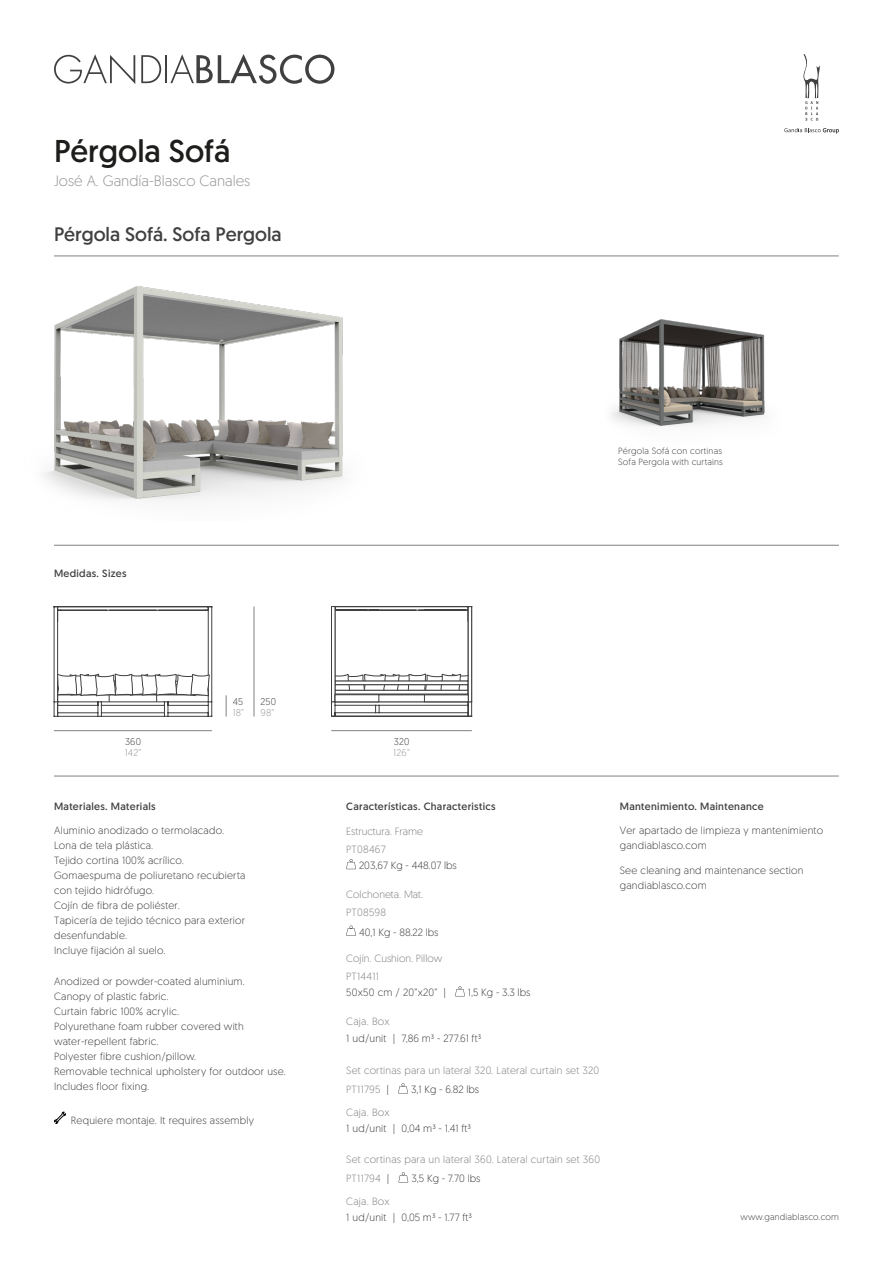
<style>
.page{position:relative;width:893px;height:1263px;background:#fff}
.page>*{position:absolute;margin:0;border:0;box-sizing:border-box;transform-origin:0 0}
.t1{font:31.5px "Geomanist";color:#1d1d1b}
.t2{font:19.5px "Geomanist";color:#404040}
.t3{font:300 15px "Geomanist";color:#959595}
.tabla_titulo_negro{font:300 10.5px/15px "Geomanist";letter-spacing:.02em;color:#404040}
.t4{font:300 10.5px/19.5px "Geomanist";letter-spacing:.02em;color:#808181}
.europa_ingles{font:10.5px "Geomanist";letter-spacing:.03em;color:#404040}
.t5{font:300 10.5px "Geomanist";color:#808181}
.tabla_titulo_negro-2{font:300 10.5px "Geomanist";color:#404040}
.t6{font:300 9.75px "Geomanist";letter-spacing:.02em;color:#979797}
.t7{font:300 9.75px "Geomanist";letter-spacing:.02em;color:#404040}
.t8{font:300 9px/10.8px "Geomanist";letter-spacing:.02em;color:#404040}
.s1{color:#404040}
</style>
<div class="page">
<img style="left:611px;top:319px;width:154px;height:107px">
<img style="left:44px;top:286px;width:300px;height:215px">
<svg style="left:54px;top:54px;width:81px;height:30px"></svg>
<svg style="left:141px;top:55px;width:20px;height:28px"></svg>
<hr style="left:165px;top:55px;width:2px;height:28px;background:#404040">
<svg style="left:170px;top:54px;width:164px;height:30px"></svg>
<svg style="left:784px;top:128px;width:55px;height:6px"></svg>
<svg style="left:803px;top:54px;width:17px;height:67px"></svg>
<hr style="left:54px;top:256px;width:785px;height:1px;background:#808181">
<hr style="left:54px;top:545px;width:785px;height:1px;background:#808181">
<svg style="left:398px;top:1083px;width:10px;height:10px"></svg>
<svg style="left:399px;top:1172px;width:9px;height:10px"></svg>
<svg style="left:54px;top:1112px;width:12px;height:12px"></svg>
<hr style="left:54px;top:730px;width:158px;height:1px;background:#808181">
<hr style="left:331px;top:730px;width:141px;height:1px;background:#808181">
<svg style="left:226px;top:695px;width:1px;height:21px"></svg>
<hr style="left:254px;top:606px;width:1px;height:110px;background:#808181">
<hr style="left:54px;top:776px;width:785px;height:1px;background:#808181">
<hr style="left:54px;top:716px;width:158px;height:1px;background:#404040">
<hr style="left:54px;top:607px;width:1px;height:109px;background:#404040">
<hr style="left:211px;top:607px;width:1px;height:109px;background:#404040">
<hr style="left:54px;top:606px;width:158px;height:1px;background:#404040">
<hr style="left:57px;top:607px;width:1px;height:109px;background:#404040">
<hr style="left:58px;top:610px;width:150px;height:1px;background:#404040">
<hr style="left:208px;top:607px;width:1px;height:109px;background:#404040">
<hr style="left:54px;top:702px;width:47px;height:1px;background:#404040">
<hr style="left:164px;top:702px;width:48px;height:1px;background:#404040">
<svg style="left:58px;top:607px;width:3px;height:14px"></svg>
<svg style="left:57px;top:673px;width:152px;height:43px"></svg>
<hr style="left:471px;top:607px;width:1px;height:109px;background:#404040">
<hr style="left:331px;top:606px;width:141px;height:1px;background:#404040">
<hr style="left:335px;top:610px;width:133px;height:1px;background:#404040">
<hr style="left:335px;top:607px;width:1px;height:109px;background:#404040">
<svg style="left:331px;top:673px;width:140px;height:43px"></svg>
<svg style="left:465px;top:607px;width:3px;height:14px"></svg>
<hr style="left:331px;top:716px;width:141px;height:1px;background:#404040">
<hr style="left:331px;top:678px;width:1px;height:35px;background:#404040">
<svg style="left:335px;top:681px;width:133px;height:4px"></svg>
<svg style="left:335px;top:690px;width:133px;height:4px"></svg>
<svg style="left:331px;top:607px;width:4px;height:95px"></svg>
<svg style="left:468px;top:607px;width:4px;height:95px"></svg>
<div style="left:335px;top:695px;width:133px;height:7px;background:#fff;border:1px solid #404040"></div>
<div style="left:424px;top:695px;width:44px;height:7px;background:#fff;border:1px solid #404040"></div>
<div style="left:335px;top:694px;width:44px;height:8px;background:#fff;border:1px solid #404040"></div>
<svg style="left:346px;top:925px;width:10px;height:11px"></svg>
<svg style="left:455px;top:986px;width:10px;height:10px"></svg>
<svg style="left:346px;top:859px;width:10px;height:10px"></svg>
<p class="t1" style="left:54px;top:130px;width:178px">Pérgola Sofá</p>
<p class="t3" style="left:54px;top:171px;width:198px">José A. Gandía-Blasco Canales</p>
<p class="t2" style="left:54px;top:221px;width:229px">Pérgola Sofá. Sofa Pergola</p>
<p class="europa_ingles" style="left:54px;top:567px;width:74px">Medidas. Sizes</p>
<p class="t7" style="left:125px;top:735px;width:17px">360</p>
<p class="t6" style="left:125px;top:746px;width:18px">142”</p>
<p class="t7" style="left:233px;top:695px;width:12px">45</p>
<p class="t6" style="left:233px;top:707px;width:13px">18”</p>
<p class="t7" style="left:261px;top:695px;width:17px">250</p>
<p class="t6" style="left:261px;top:707px;width:15px">98”</p>
<p class="europa_ingles" style="left:54px;top:799px;width:103px">Materiales. Materials</p>
<p class="tabla_titulo_negro" style="left:54px;top:823px;width:172px">Aluminio anodizado o termolacado.</p>
<p class="tabla_titulo_negro" style="left:54px;top:838px;width:131px">Lona de tela plástica.<br>Tejido cortina 100% acrílico.</p>
<p class="tabla_titulo_negro" style="left:54px;top:868px;width:193px">Gomaespuma de poliuretano recubierta con tejido hidrófugo.</p>
<p class="tabla_titulo_negro" style="left:54px;top:898px;width:193px">Cojín de fibra de poliéster.<br>Tapicería de tejido técnico para exterior desenfundable.</p>
<p class="tabla_titulo_negro" style="left:54px;top:943px;width:113px">Incluye fijación al suelo.</p>
<p class="tabla_titulo_negro" style="left:54px;top:974px;width:192px">Anodized or powder-coated aluminium.</p>
<p class="tabla_titulo_negro" style="left:54px;top:989px;width:127px">Canopy of plastic fabric.<br>Curtain fabric 100% acrylic.</p>
<p class="tabla_titulo_negro" style="left:54px;top:1019px;width:191px">Polyurethane foam rubber covered with</p>
<p class="tabla_titulo_negro" style="left:54px;top:1034px;width:106px">water-repellent fabric.</p>
<p class="tabla_titulo_negro" style="left:54px;top:1049px;width:233px">Polyester fibre cushion/pillow.<br>Removable technical upholstery for outdoor use.</p>
<p class="tabla_titulo_negro" style="left:54px;top:1079px;width:97px">Includes floor fixing.</p>
<p class="tabla_titulo_negro" style="left:71px;top:1112px;width:185px">Requiere montaje. It requires assembly</p>
<p class="t8" style="left:618px;top:445px;width:106px">Pérgola Sofá con cortinas<br>Sofa Pergola with curtains</p>
<p class="t7" style="left:394px;top:735px;width:17px">320</p>
<p class="t6" style="left:393px;top:746px;width:18px">126”</p>
<p class="europa_ingles" style="left:346px;top:799px;width:151px">Características. Characteristics</p>
<p class="t5" style="left:346px;top:824px;width:78px">Estructura. Frame</p>
<p class="t4" style="left:346px;top:839px;width:41px">PT08467</p>
<p class="tabla_titulo_negro-2" style="left:359px;top:859px;width:99px">203,67 Kg - 448.07 lbs</p>
<p class="t5" style="left:346px;top:888px;width:78px">Colchoneta. Mat.</p>
<p class="t4" style="left:346px;top:902px;width:41px">PT08598</p>
<p class="tabla_titulo_negro-2" style="left:359px;top:925px;width:81px">40,1 Kg - 88.22 lbs</p>
<p class="t5" style="left:346px;top:951px;width:98px">Cojín. Cushion. Pillow</p>
<p class="t4" style="left:346px;top:966px;width:34px">PT14411</p>
<p class="tabla_titulo_negro" style="left:346px;top:985px;width:101px">50x50 cm / 20”x20” |</p>
<p class="tabla_titulo_negro" style="left:468px;top:985px;width:64px">1,5 Kg - 3.3 lbs</p>
<p class="t4" style="left:346px;top:1012px;width:45px">Caja. Box</p>
<p class="tabla_titulo_negro" style="left:346px;top:1030px;width:136px">1 ud/unit | 7,86 m³ - 277.61 ft³</p>
<p class="t4" style="left:346px;top:1060px;width:254px">Set cortinas para un lateral 320. Lateral curtain set 320<br>PT11795 <span class="s1">|</span></p>
<p class="tabla_titulo_negro" style="left:411px;top:1082px;width:70px">3,1 Kg - 6.82 lbs</p>
<p class="t4" style="left:346px;top:1102px;width:45px">Caja. Box</p>
<p class="tabla_titulo_negro" style="left:346px;top:1121px;width:126px">1 ud/unit | 0,04 m³ - 1.41 ft³</p>
<p class="t4" style="left:346px;top:1149px;width:255px">Set cortinas para un lateral 360. Lateral curtain set 360<br>PT11794 <span class="s1">|</span></p>
<p class="tabla_titulo_negro" style="left:411px;top:1171px;width:71px">3,5 Kg - 7.70 lbs</p>
<p class="t4" style="left:346px;top:1191px;width:45px">Caja. Box</p>
<p class="tabla_titulo_negro" style="left:346px;top:1209px;width:127px">1 ud/unit | 0,05 m³ - 1.77 ft³</p>
<p class="europa_ingles" style="left:620px;top:799px;width:145px">Mantenimiento. Maintenance</p>
<p class="tabla_titulo_negro" style="left:620px;top:823px;width:205px">Ver apartado de limpieza y mantenimiento</p>
<p class="tabla_titulo_negro" style="left:620px;top:838px;width:88px">gandiablasco.com</p>
<p class="tabla_titulo_negro" style="left:620px;top:862px;width:185px">See cleaning and maintenance section</p>
<p class="tabla_titulo_negro" style="left:620px;top:877px;width:88px">gandiablasco.com</p>
<p class="t8" style="left:740px;top:1211px;width:100px">www.gandiablasco.com</p>
</div>
